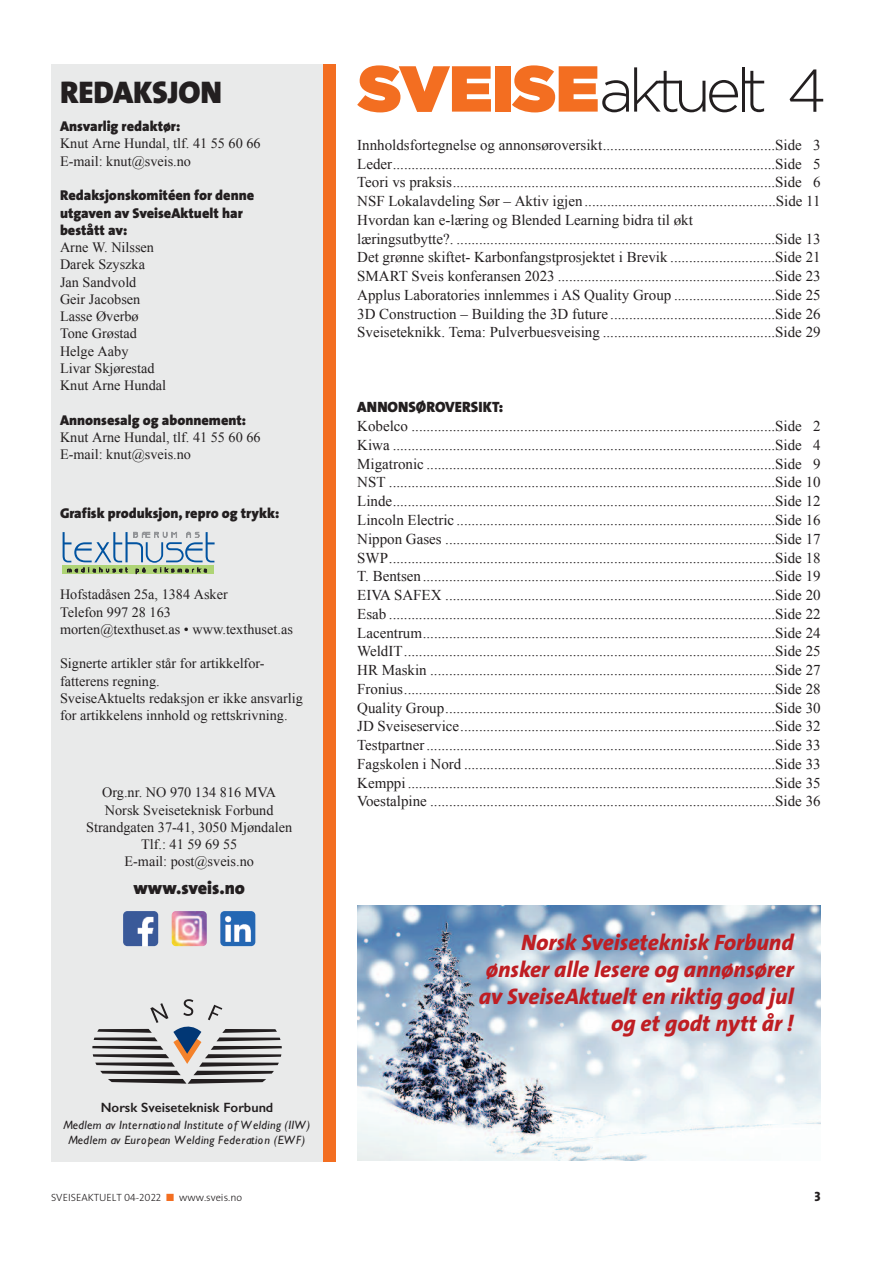
<style>
.page{position:relative;width:893px;height:1263px;background:#fff}
.page>*{position:absolute;margin:0;border:0;box-sizing:border-box;transform-origin:0 0}
.t1{font:300 60px "Gotham";color:#231f20}
.t2{font:900 31.5px "The Sans";color:#231f20}
.t3{font:italic 700 22.5px/27px "The Sans Aakershus";color:#bf1e23;text-align:right}
.t4{font:900 18px "The Sans";color:#231f20}
.t5{font:15px/18.8px "Times New Roman";color:#231f20}
.t6{font:900 15px "The Sans";color:#231f20}
.t7{font:14.25px/17.2px "Times New Roman";color:#231f20}
.t8{font:900 14.25px/17.2px "The Sans";color:#231f20}
.t9{font:600 13.5px "Gill Sans";color:#231f20}
.t10{font:13.5px "The Sans Extra Bold Caps";color:#231f20}
.t11{font:italic 12px/15px "Gill Sans";letter-spacing:.03em;color:#231f20;text-align:center}
.t12{font:300 10.5px "The Sans";color:#231f20}
.s1{font-family:"The Sans Light Caps";font-weight:400}
</style>
<div class="page">
<div style="left:51px;top:64px;width:276px;height:1097px;background:#e9eaea"></div>
<div style="left:323px;top:64px;width:13px;height:1097px;background:#f36e21"></div>
<svg style="left:63px;top:532px;width:152px;height:42px"></svg>
<svg style="left:92px;top:999px;width:190px;height:85px"></svg>
<svg style="left:357px;top:65px;width:134px;height:47px"></svg>
<div style="left:495px;top:66px;width:15px;height:46px;background:#f36e21"></div>
<svg style="left:512px;top:65px;width:252px;height:47px"></svg>
<img style="left:123px;top:911px;width:35px;height:35px;border-radius:4px">
<img style="left:172px;top:911px;width:35px;height:35px">
<img style="left:220px;top:911px;width:35px;height:35px;border-radius:4px">
<img style="left:357px;top:905px;width:464px;height:256px">
<h2 class="t2" style="left:60px;top:80px;width:164px">REDAKSJON</h2>
<p class="t8" style="left:60px;top:119px;width:122px">Ansvarlig redaktør:</p>
<p class="t7" style="left:60px;top:135px;width:202px">Knut Arne Hundal, tlf. 41 55 60 66<br>E-mail: knut@sveis.no</p>
<p class="t8" style="left:60px;top:188px;width:196px">Redaksjonskomitéen for denne utgaven av SveiseAktuelt har bestått av:</p>
<p class="t7" style="left:60px;top:239px;width:108px">Arne W. Nilssen<br>Darek Szyszka<br>Jan Sandvold<br>Geir Jacobsen<br>Lasse Øverbø<br>Tone Grøstad<br>Helge Aaby<br>Livar Skjørestad<br>Knut Arne Hundal</p>
<p class="t8" style="left:60px;top:412px;width:188px">Annonsesalg og abonnement:</p>
<p class="t7" style="left:60px;top:428px;width:202px">Knut Arne Hundal, tlf. 41 55 60 66<br>E-mail: knut@sveis.no</p>
<p class="t8" style="left:60px;top:505px;width:221px">Grafisk produksjon, repro og trykk:</p>
<p class="t7" style="left:60px;top:586px;width:234px">Hofstadåsen 25a, 1384 Asker<br>Telefon 997 28 163 morten@texthuset.as • www.texthuset.as</p>
<p class="t7" style="left:60px;top:655px;width:244px">Signerte artikler står for artikkelfor&shy;fatterens regning.<br>SveiseAktuelts redaksjon er ikke ansvarlig for artikkelens innhold og rettskrivning.</p>
<p class="t7" style="left:86px;top:784px;width:207px;text-align:center">Org.nr. NO 970 134 816 MVA<br>Norsk Sveiseteknisk Forbund<br>Strandgaten 37-41, 3050 Mjøndalen<br>Tlf.: 41 59 69 55<br>E-mail: post@sveis.no</p>
<p class="t4" style="left:133px;top:881px;width:113px">www.sveis.no</p>
<p class="t9" style="left:101px;top:1099px;width:174px">Norsk Sveiseteknisk Forbund</p>
<p class="t11" style="left:63px;top:1117px;width:249px">Medlem av International Institute of Welding (IIW)<br>Medlem av European Welding Federation (EWF)</p>
<h1 class="t1" style="left:787px;top:70px;width:41px">4</h1>
<p class="t5" style="left:357px;top:135px;width:465px">Innholdsfortegnelse og annonsøroversikt..............................................Side 3<br>Leder......................................................................................................Side 5<br>Teori vs praksis......................................................................................Side 6<br>NSF Lokalavdeling Sør – Aktiv igjen ...................................................Side 11<br>Hvordan kan e-læring og Blended Learning bidra til økt<br>læringsutbytte?. .....................................................................................Side 13<br>Det grønne skiftet- Karbonfangstprosjektet i Brevik ............................Side 21<br>SMART Sveis konferansen 2023 ..........................................................Side 23<br>Applus Laboratories innlemmes i AS Quality Group ...........................Side 25<br>3D Construction – Building the 3D future ............................................Side 26<br>Sveiseteknikk. Tema: Pulverbuesveising ..............................................Side 29</p>
<p class="t6" style="left:357px;top:401px;width:148px">ANNONSØROVERSIKT:</p>
<p class="t5" style="left:357px;top:417px;width:465px;text-align:justify">Kobelco .................................................................................................Side 2<br>Kiwa ......................................................................................................Side 4<br>Migatronic .............................................................................................Side 9<br>NST .......................................................................................................Side 10<br>Linde......................................................................................................Side 12<br>Lincoln Electric .....................................................................................Side 16<br>Nippon Gases ........................................................................................Side 17<br>SWP.......................................................................................................Side 18<br>T. Bentsen..............................................................................................Side 19<br>EIVA SAFEX ........................................................................................Side 20<br>Esab .......................................................................................................Side 22<br>Lacentrum..............................................................................................Side 24<br>WeldIT...................................................................................................Side 25<br>HR Maskin ............................................................................................Side 27<br>Fronius...................................................................................................Side 28<br>Quality Group........................................................................................Side 30<br>JD Sveiseservice....................................................................................Side 32<br>Testpartner.............................................................................................Side 33<br>Fagskolen i Nord ...................................................................................Side 33<br>Kemppi ..................................................................................................Side 35<br>Voestalpine ............................................................................................Side 36</p>
<h3 class="t3" style="left:479px;top:931px;width:316px">Norsk Sveiseteknisk Forbund ønsker alle lesere og annønsører av SveiseAktuelt en riktig god jul og et godt nytt år !</h3>
<p class="t12" style="left:51px;top:1193px;width:112px">SVEISEAKTUELT <span class="s1">04-2022</span></p>
<p class="t12" style="left:179px;top:1193px;width:64px">www.sveis.no</p>
<p class="t10" style="left:814px;top:1192px;width:8px">3</p>
</div>
